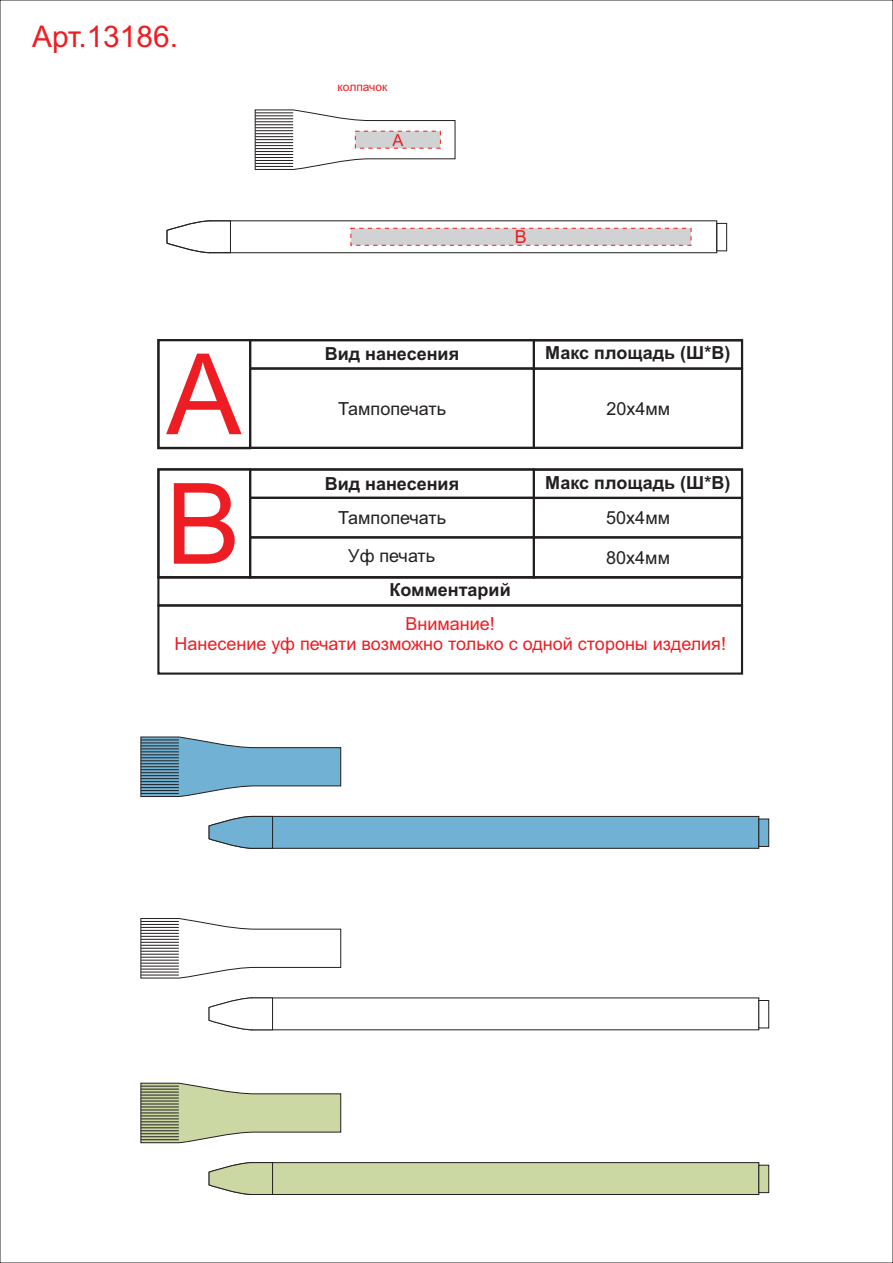
<style>
.page{position:relative;width:893px;height:1263px;background:#fff}
.page>*{position:absolute;margin:0;border:0;box-sizing:border-box;transform-origin:0 0}
.t1{font:112.5px "Arial";color:#ee1d23}
.t2{font:29.85px "Arial";color:#ee1d23}
.t3{font:700 18px "Arial";color:#231f20}
.t4{font:18px/20.1px "Arial";color:#ee1d23;text-align:center}
.t5{font:18px "Arial";color:#231f20}
.t6{font:16.5px "Arial";color:#ee1d23}
.t7{font:12px "Arial";color:#ee1d23}
</style>
<div class="page">
<div style="left:249px;top:339px;width:286px;height:31px;border:2px solid #231f20"></div>
<div style="left:249px;top:367px;width:286px;height:82px;border:2px solid #231f20"></div>
<div style="left:533px;top:367px;width:210px;height:82px;border:2px solid #231f20"></div>
<div style="left:533px;top:339px;width:210px;height:31px;border:2px solid #231f20"></div>
<div style="left:157px;top:339px;width:94px;height:110px;border:2px solid #231f20"></div>
<div style="left:249px;top:468px;width:286px;height:31px;border:2px solid #231f20"></div>
<div style="left:249px;top:497px;width:286px;height:41px;border:2px solid #231f20"></div>
<div style="left:249px;top:536px;width:286px;height:42px;border:2px solid #231f20"></div>
<div style="left:533px;top:497px;width:210px;height:41px;border:2px solid #231f20"></div>
<div style="left:533px;top:469px;width:210px;height:30px;border:2px solid #231f20"></div>
<div style="left:533px;top:536px;width:210px;height:42px;border:2px solid #231f20"></div>
<div style="left:157px;top:468px;width:94px;height:110px;border:2px solid #231f20"></div>
<div style="left:157px;top:576px;width:586px;height:30px;border:2px solid #231f20"></div>
<div style="left:157px;top:604px;width:586px;height:71px;border:2px solid #231f20"></div>
<svg style="left:140px;top:736px;width:202px;height:61px"></svg>
<svg style="left:140px;top:918px;width:202px;height:61px"></svg>
<svg style="left:140px;top:1082px;width:202px;height:61px"></svg>
<hr style="left:141px;top:739px;width:38px;height:1px;background:#231f20">
<hr style="left:141px;top:921px;width:38px;height:1px;background:#231f20">
<hr style="left:141px;top:1086px;width:38px;height:1px;background:#231f20">
<hr style="left:141px;top:742px;width:38px;height:1px;background:#231f20">
<hr style="left:141px;top:924px;width:38px;height:1px;background:#231f20">
<hr style="left:141px;top:1089px;width:38px;height:1px;background:#231f20">
<hr style="left:141px;top:745px;width:38px;height:1px;background:#231f20">
<hr style="left:141px;top:927px;width:38px;height:1px;background:#231f20">
<hr style="left:141px;top:1092px;width:38px;height:1px;background:#231f20">
<hr style="left:141px;top:748px;width:38px;height:1px;background:#231f20">
<hr style="left:141px;top:930px;width:38px;height:1px;background:#231f20">
<hr style="left:141px;top:1095px;width:38px;height:1px;background:#231f20">
<hr style="left:141px;top:751px;width:38px;height:1px;background:#231f20">
<hr style="left:141px;top:933px;width:38px;height:1px;background:#231f20">
<hr style="left:141px;top:1097px;width:38px;height:1px;background:#231f20">
<hr style="left:141px;top:754px;width:38px;height:1px;background:#231f20">
<hr style="left:141px;top:936px;width:38px;height:1px;background:#231f20">
<hr style="left:141px;top:1100px;width:38px;height:1px;background:#231f20">
<hr style="left:141px;top:757px;width:38px;height:1px;background:#231f20">
<hr style="left:141px;top:939px;width:38px;height:1px;background:#231f20">
<hr style="left:141px;top:1103px;width:38px;height:1px;background:#231f20">
<hr style="left:141px;top:760px;width:38px;height:1px;background:#231f20">
<hr style="left:141px;top:942px;width:38px;height:1px;background:#231f20">
<hr style="left:141px;top:1106px;width:38px;height:1px;background:#231f20">
<hr style="left:141px;top:763px;width:38px;height:1px;background:#231f20">
<hr style="left:141px;top:945px;width:38px;height:1px;background:#231f20">
<hr style="left:141px;top:1109px;width:38px;height:1px;background:#231f20">
<hr style="left:141px;top:766px;width:38px;height:1px;background:#231f20">
<hr style="left:141px;top:948px;width:38px;height:1px;background:#231f20">
<hr style="left:141px;top:1112px;width:38px;height:1px;background:#231f20">
<hr style="left:141px;top:769px;width:38px;height:1px;background:#231f20">
<hr style="left:141px;top:951px;width:38px;height:1px;background:#231f20">
<hr style="left:141px;top:1115px;width:38px;height:1px;background:#231f20">
<hr style="left:141px;top:772px;width:38px;height:1px;background:#231f20">
<hr style="left:141px;top:954px;width:38px;height:1px;background:#231f20">
<hr style="left:141px;top:1118px;width:38px;height:1px;background:#231f20">
<hr style="left:141px;top:775px;width:38px;height:1px;background:#231f20">
<hr style="left:141px;top:957px;width:38px;height:1px;background:#231f20">
<hr style="left:141px;top:1121px;width:38px;height:1px;background:#231f20">
<hr style="left:141px;top:778px;width:38px;height:1px;background:#231f20">
<hr style="left:141px;top:960px;width:38px;height:1px;background:#231f20">
<hr style="left:141px;top:1124px;width:38px;height:1px;background:#231f20">
<hr style="left:141px;top:781px;width:38px;height:1px;background:#231f20">
<hr style="left:141px;top:963px;width:38px;height:1px;background:#231f20">
<hr style="left:141px;top:1127px;width:38px;height:1px;background:#231f20">
<hr style="left:141px;top:784px;width:38px;height:1px;background:#231f20">
<hr style="left:141px;top:966px;width:38px;height:1px;background:#231f20">
<hr style="left:141px;top:1130px;width:38px;height:1px;background:#231f20">
<hr style="left:141px;top:787px;width:38px;height:1px;background:#231f20">
<hr style="left:141px;top:969px;width:38px;height:1px;background:#231f20">
<hr style="left:141px;top:1133px;width:38px;height:1px;background:#231f20">
<hr style="left:141px;top:790px;width:38px;height:1px;background:#231f20">
<hr style="left:141px;top:972px;width:38px;height:1px;background:#231f20">
<hr style="left:141px;top:1136px;width:38px;height:1px;background:#231f20">
<hr style="left:141px;top:793px;width:38px;height:1px;background:#231f20">
<hr style="left:141px;top:974px;width:38px;height:1px;background:#231f20">
<hr style="left:141px;top:1139px;width:38px;height:1px;background:#231f20">
<svg style="left:166px;top:220px;width:552px;height:34px"></svg>
<svg style="left:254px;top:109px;width:202px;height:61px"></svg>
<div style="left:716px;top:223px;width:11px;height:28px;border:1px solid #231f20"></div>
<svg style="left:208px;top:815px;width:562px;height:34px;background:#73abc9"></svg>
<svg style="left:208px;top:997px;width:562px;height:34px"></svg>
<svg style="left:208px;top:1162px;width:562px;height:33px;background:#c0cb9b"></svg>
<h2 class="t2" style="left:32px;top:26px;width:147px">Арт.13186.</h2>
<p class="t7" style="left:338px;top:83px;width:51px">колпачок</p>
<p class="t6" style="left:392px;top:134px;width:13px">A</p>
<p class="t4" style="left:515px;top:228px;width:14px">B</p>
<h1 class="t1" style="left:166px;top:352px;width:77px">A</h1>
<p class="t3" style="left:325px;top:347px;width:136px">Вид нанесения</p>
<p class="t3" style="left:545px;top:346px;width:187px">Макс площадь (Ш*В)</p>
<p class="t5" style="left:338px;top:401px;width:110px">Тампопечать</p>
<p class="t5" style="left:606px;top:401px;width:65px">20х4мм</p>
<h1 class="t1" style="left:166px;top:482px;width:77px">B</h1>
<p class="t3" style="left:325px;top:476px;width:136px">Вид нанесения</p>
<p class="t3" style="left:545px;top:475px;width:187px">Макс площадь (Ш*В)</p>
<p class="t5" style="left:338px;top:511px;width:110px">Тампопечать</p>
<p class="t5" style="left:606px;top:511px;width:65px">50х4мм</p>
<p class="t5" style="left:348px;top:549px;width:89px">Уф печать</p>
<p class="t5" style="left:606px;top:551px;width:65px">80х4мм</p>
<p class="t3" style="left:390px;top:583px;width:123px">Комментарий</p>
<p class="t4" style="left:175px;top:615px;width:553px">Внимание!<br>Нанесение уф печати возможно только с одной стороны изделия!</p>
</div>
